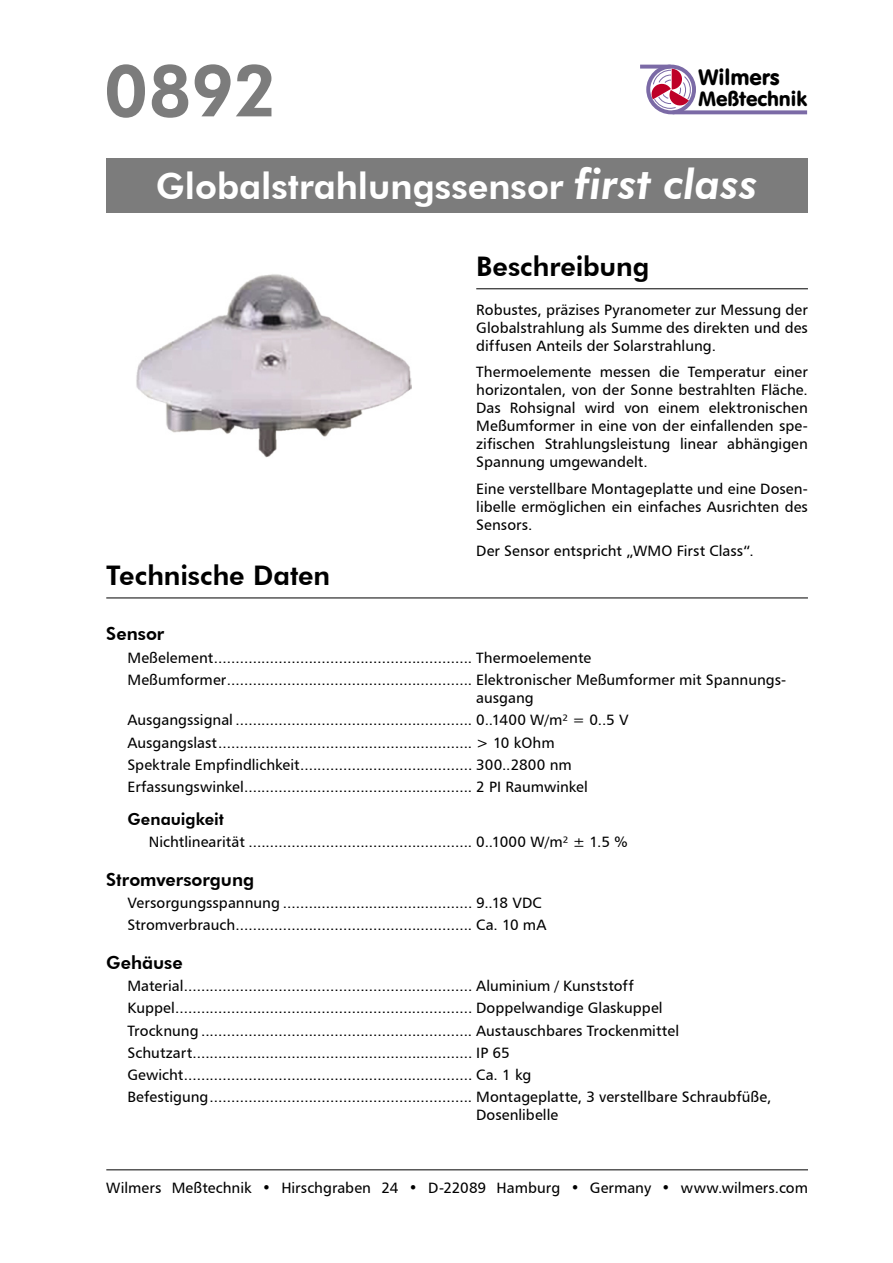
<style>
.page{position:relative;width:893px;height:1263px;background:#fff}
.page>*{position:absolute;margin:0;border:0;box-sizing:border-box;transform-origin:0 0}
.t1{font:800 72px "Futura BT";color:#7c7c7c}
.t2{font:800 36px "Futura BT";color:#fff}
.t3{font:800 27px "Futura BT";letter-spacing:-.005em;color:#000}
.t4{font:21.9px "VAG Rounded BT";color:#000}
.t5{font:20.25px "VAG Rounded BT";color:#000}
.t6{font:800 18px "Futura BT";color:#000}
.t7{font:800 16.5px "Futura BT";color:#000}
.t8{font:15px/18px "Humanist 777 BT Roman B";color:#000}
.s1{font-style:italic;font-size:42px}
</style>
<div class="page">
<hr style="left:106px;top:1169px;width:702px;height:1px;background:#000">
<hr style="left:476px;top:288px;width:332px;height:1px;background:#000">
<div style="left:106px;top:158px;width:702px;height:55px;background:#7c7c7c"></div>
<hr style="left:106px;top:597px;width:702px;height:1px;background:#000">
<img style="left:136px;top:274px;width:275px;height:184px">
<div style="left:646px;top:65px;width:50px;height:49px;border:4px solid #7b6aa6;border-radius:50%"></div>
<svg style="left:640px;top:65px;width:31px;height:4px"></svg>
<svg style="left:672px;top:110px;width:135px;height:4px"></svg>
<svg style="left:650px;top:69px;width:43px;height:40px"></svg>
<h1 class="t1" style="left:104px;top:47px;width:175px">0892</h1>
<h3 class="t4" style="left:698px;top:63px;width:83px">Wilmers</h3>
<p class="t8" style="left:106px;top:71px;width:257px">Globalstrahlungssensor • ArtNr. 0892</p>
<h3 class="t5" style="left:698px;top:85px;width:110px">Meßtechnik</h3>
<h2 class="t2" style="left:156px;top:165px;width:604px">Globalstrahlungssensor <span class="s1">first class</span></h2>
<h3 class="t3" style="left:106px;top:559px;width:226px">Technische Daten</h3>
<h3 class="t3" style="left:476px;top:250px;width:175px">Beschreibung</h3>
<p class="t8" style="left:476px;top:300px;width:333px;text-align:justify">Robustes, präzises Pyranometer zur Messung der Globalstrahlung als Summe des direkten und des diffusen Anteils der Solarstrahlung.</p>
<p class="t8" style="left:476px;top:363px;width:333px;text-align:justify">Thermoelemente messen die Temperatur einer horizontalen, von der Sonne bestrahlten Fläche.<br>Das Rohsignal wird von einem elektronischen Meßumformer in eine von der einfallenden spe&shy;zifischen Strahlungsleistung linear abhängigen Spannung umgewandelt.</p>
<p class="t8" style="left:476px;top:479px;width:333px;text-align:justify">Eine verstellbare Montageplatte und eine Dosen&shy;libelle ermöglichen ein einfaches Ausrichten des Sensors.</p>
<p class="t8" style="left:476px;top:542px;width:279px">Der Sensor entspricht „WMO First Class“.</p>
<p class="t6" style="left:106px;top:623px;width:60px">Sensor</p>
<p class="t8" style="left:128px;top:646px;width:660px;line-height:22.2px">Meßelement............................................................ Thermoelemente<br>Meßumformer......................................................... Elektronischer Meßumformer mit Spannungs-</p>
<p class="t8" style="left:128px;top:686px;width:503px;line-height:22.4px;text-indent:349px">ausgang Ausgangssignal ....................................................... 0..1400 W/m² = 0..5 V Ausgangslast........................................................... &gt; 10 kOhm<br>Spektrale Empfindlichkeit........................................ 300..2800 nm Erfassungswinkel..................................................... 2 PI Raumwinkel</p>
<p class="t7" style="left:128px;top:809px;width:98px">Genauigkeit</p>
<p class="t8" style="left:149px;top:832px;width:480px">Nichtlinearität .................................................... 0..1000 W/m² ± 1.5 %</p>
<p class="t6" style="left:106px;top:868px;width:149px">Stromversorgung</p>
<p class="t8" style="left:128px;top:891px;width:420px;line-height:22.4px">Versorgungsspannung ............................................ 9..18 VDC<br>Stromverbrauch....................................................... Ca. 10 mA</p>
<p class="t6" style="left:106px;top:951px;width:78px">Gehäuse</p>
<p class="t8" style="left:128px;top:974px;width:645px;line-height:22.2px">Material................................................................... Aluminium / Kunststoff Kuppel..................................................................... Doppelwandige Glaskuppel<br>Trocknung ............................................................... Austauschbares Trockenmittel Schutzart................................................................. IP 65<br>Gewicht................................................................... Ca. 1 kg Befestigung............................................................. Montageplatte, 3 verstellbare Schraubfüße,</p>
<p class="t8" style="left:476px;top:1106px;width:83px">Dosenlibelle</p>
<p class="t8" style="left:106px;top:1178px;width:703px">Wilmers Meßtechnik • Hirschgraben 24 • D-22089 Hamburg • Germany • www.wilmers.com</p>
</div>
